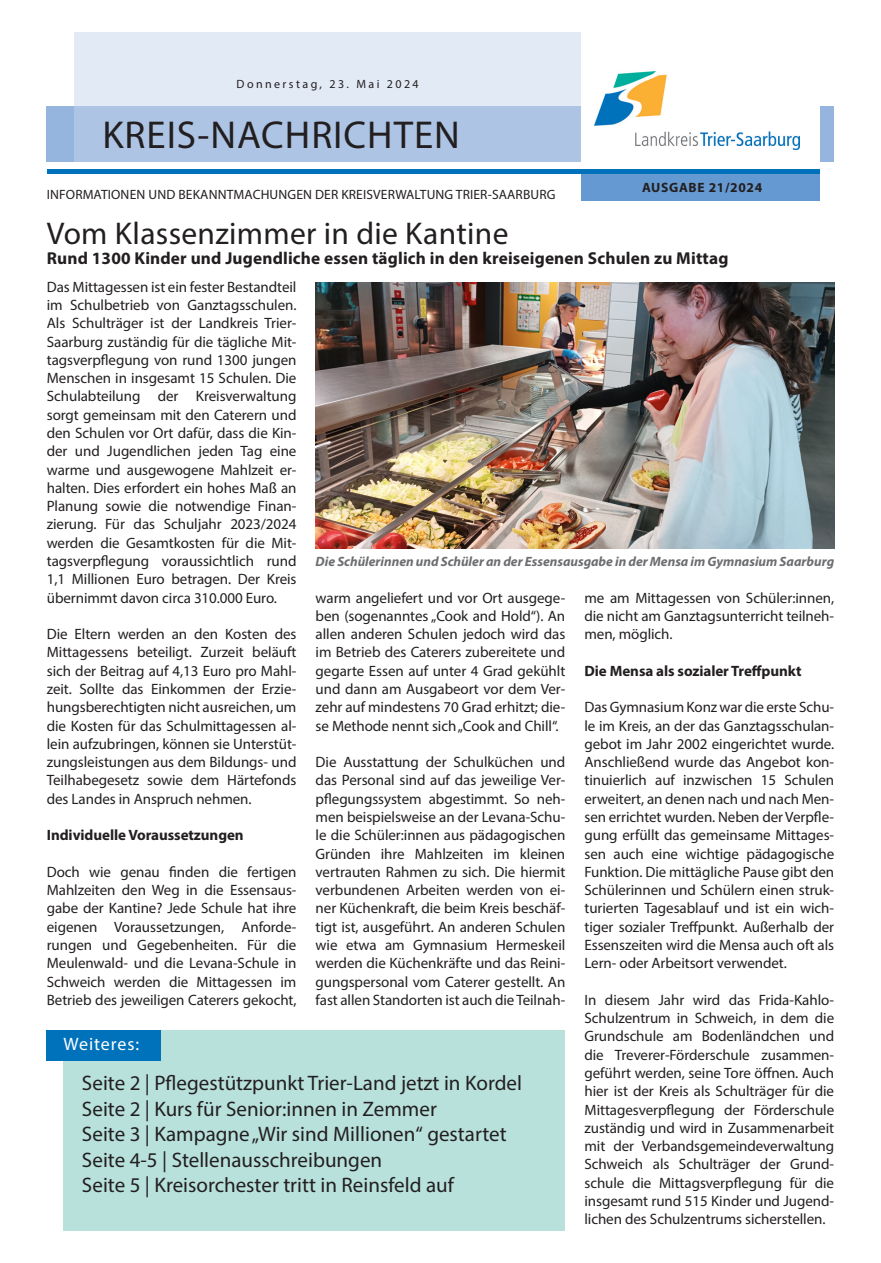
<style>
.page{position:relative;width:881px;height:1263px;background:#fff}
.page>*{position:absolute;margin:0;border:0;box-sizing:border-box;transform-origin:0 0}
.t1{font:39px "Myriad Pro";letter-spacing:.025em;color:#231f20}
.Headline{font:31.5px "Myriad Pro";letter-spacing:.01em;color:#231f20}
.Inhaltsverzeichnis{font:21px "Myriad Pro";color:#231f20}
.t2{font:18px "Myriad Pro";letter-spacing:.05em;color:#fff}
.Subline{font:700 17.25px "Myriad Pro";letter-spacing:.01em;color:#231f20}
.Fließtext{font:15px/18.3px "Myriad Pro";letter-spacing:-.005em;color:#231f20;text-align:justify}
.Fließtext-2{font:700 15px "Myriad Pro";letter-spacing:-.005em;color:#231f20}
.Bilduntertitel{font:italic 700 13.5px "Myriad Pro";color:#6c6d70}
.t3{font:13.5px "Myriad Pro";letter-spacing:.01em;color:#231f20}
.t4{font:700 13.5px "Myriad Pro";letter-spacing:.05em;color:#231f20}
.t5{font:12px "Myriad Pro";letter-spacing:.2em;color:#231f20}
</style>
<div class="page">
<div style="left:47px;top:106px;width:786px;height:56px;background:#95b5de"></div>
<svg style="left:74px;top:32px;width:506px;height:130px;background:#cbd9ee"></svg>
<div style="left:580px;top:0;width:239px;height:193px;background:#fff"></div>
<div style="left:580px;top:172px;width:239px;height:28px;background:#6599d1"></div>
<hr style="left:47px;top:169px;width:772px;height:4px;background:#0072bc">
<img style="left:594px;top:71px;width:205px;height:79px">
<div style="left:63px;top:1030px;width:502px;height:201px;background:#b8e1dc"></div>
<div style="left:46px;top:1030px;width:115px;height:30px;background:#0072bc"></div>
<img style="left:315px;top:283px;width:518px;height:266px">
<p class="t5" style="left:236px;top:77px;width:183px">Donnerstag, 23. Mai 2024</p>
<h1 class="t1" style="left:102px;top:111px;width:359px">KREIS-NACHRICHTEN</h1>
<p class="t3" style="left:47px;top:186px;width:510px">INFORMATIONEN UND BEKANNTMACHUNGEN DER KREISVERWALTUNG TRIER-SAARBURG</p>
<p class="t4" style="left:642px;top:179px;width:121px">AUSGABE 21/2024</p>
<p class="Headline" style="left:47px;top:214px;width:463px">Vom Klassenzimmer in die Kantine</p>
<p class="Subline" style="left:47px;top:247px;width:683px">Rund 1300 Kinder und Jugendliche essen täglich in den kreiseigenen Schulen zu Mittag</p>
<p class="Fließtext" style="left:47px;top:277px;width:251px">Das Mittagessen ist ein fester Bestandteil im Schulbetrieb von Ganztagsschulen.<br>Als Schulträger ist der Landkreis Trier-Saarburg zuständig für die tägliche Mit&shy;tagsverpflegung von rund 1300 jungen Menschen in insgesamt 15 Schulen. Die Schulabteilung der Kreisverwaltung sorgt gemeinsam mit den Caterern und den Schulen vor Ort dafür, dass die Kin&shy;der und Jugendlichen jeden Tag eine warme und ausgewogene Mahlzeit er&shy;halten. Dies erfordert ein hohes Maß an Planung sowie die notwendige Finan&shy;zierung. Für das Schuljahr 2023/2024 werden die Gesamtkosten für die Mit&shy;tagsverpflegung voraussichtlich rund 1,1 Millionen Euro betragen. Der Kreis übernimmt davon circa 310.000 Euro.</p>
<p class="Fließtext" style="left:47px;top:625px;width:251px">Die Eltern werden an den Kosten des Mittagessens beteiligt. Zurzeit beläuft sich der Beitrag auf 4,13 Euro pro Mahl&shy;zeit. Sollte das Einkommen der Erzie&shy;hungsberechtigten nicht ausreichen, um die Kosten für das Schulmittagessen al&shy;lein aufzubringen, können sie Unterstüt&shy;zungsleistungen aus dem Bildungs- und Teilhabegesetz sowie dem Härtefonds des Landes in Anspruch nehmen.</p>
<p class="Fließtext-2" style="left:47px;top:825px;width:198px">Individuelle Voraussetzungen</p>
<p class="Fließtext" style="left:47px;top:862px;width:251px">Doch wie genau finden die fertigen Mahlzeiten den Weg in die Essensaus&shy;gabe der Kantine? Jede Schule hat ihre eigenen Voraussetzungen, Anforde&shy;rungen und Gegebenheiten. Für die Meulenwald- und die Levana-Schule in Schweich werden die Mittagessen im Betrieb des jeweiligen Caterers gekocht,</p>
<p class="Bilduntertitel" style="left:315px;top:553px;width:520px">Die Schülerinnen und Schüler an der Essensausgabe in der Mensa im Gymnasium Saarburg</p>
<p class="Fließtext" style="left:315px;top:588px;width:251px">warm angeliefert und vor Ort ausgege&shy;ben (sogenanntes „Cook and Hold“). An allen anderen Schulen jedoch wird das im Betrieb des Caterers zubereitete und gegarte Essen auf unter 4 Grad gekühlt und dann am Ausgabeort vor dem Ver&shy;zehr auf mindestens 70 Grad erhitzt; die&shy;se Methode nennt sich „Cook and Chill“.</p>
<p class="Fließtext" style="left:315px;top:753px;width:251px">Die Ausstattung der Schulküchen und das Personal sind auf das jeweilige Ver&shy;pflegungssystem abgestimmt. So neh&shy;men beispielsweise an der Levana-Schu&shy;le die Schüler:innen aus pädagogischen Gründen ihre Mahlzeiten im kleinen vertrauten Rahmen zu sich. Die hiermit verbundenen Arbeiten werden von ei&shy;ner Küchenkraft, die beim Kreis beschäf&shy;tigt ist, ausgeführt. An anderen Schulen wie etwa am Gymnasium Hermeskeil werden die Küchenkräfte und das Reini&shy;gungspersonal vom Caterer gestellt. An fast allen Standorten ist auch die Teilnah-</p>
<p class="Fließtext" style="left:584px;top:588px;width:251px">me am Mittagessen von Schüler:innen, die nicht am Ganztagsunterricht teilneh&shy;men, möglich.</p>
<p class="Fließtext-2" style="left:584px;top:661px;width:218px">Die Mensa als sozialer Treffpunkt</p>
<p class="Fließtext" style="left:584px;top:698px;width:251px">Das Gymnasium Konz war die erste Schu&shy;le im Kreis, an der das Ganztagsschulan&shy;gebot im Jahr 2002 eingerichtet wurde.<br>Anschließend wurde das Angebot kon&shy;tinuierlich auf inzwischen 15 Schulen erweitert, an denen nach und nach Men&shy;sen errichtet wurden. Neben der Verpfle&shy;gung erfüllt das gemeinsame Mittages&shy;sen auch eine wichtige pädagogische Funktion. Die mittägliche Pause gibt den Schülerinnen und Schülern einen struk&shy;turierten Tagesablauf und ist ein wich&shy;tiger sozialer Treffpunkt. Außerhalb der Essenszeiten wird die Mensa auch oft als Lern- oder Arbeitsort verwendet.</p>
<p class="Fließtext" style="left:584px;top:990px;width:251px">In diesem Jahr wird das Frida-Kahlo-Schulzentrum in Schweich, in dem die Grundschule am Bodenländchen und die Treverer-Förderschule zusammen&shy;geführt werden, seine Tore öffnen. Auch hier ist der Kreis als Schulträger für die Mittagesverpflegung der Förderschule zuständig und wird in Zusammenarbeit mit der Verbandsgemeindeverwaltung Schweich als Schulträger der Grund&shy;schule die Mittagsverpflegung für die insgesamt rund 515 Kinder und Jugend&shy;lichen des Schulzentrums sicherstellen.</p>
<p class="t2" style="left:63px;top:1033px;width:77px">Weiteres:</p>
<p class="Inhaltsverzeichnis" style="left:82px;top:1070px;width:441px">Seite 2 | Pflegestützpunkt Trier-Land jetzt in Kordel</p>
<p class="Inhaltsverzeichnis" style="left:82px;top:1096px;width:356px">Seite 2 | Kurs für Senior:innen in Zemmer</p>
<p class="Inhaltsverzeichnis" style="left:82px;top:1121px;width:426px">Seite 3 | Kampagne „Wir sind Millionen“ gestartet</p>
<p class="Inhaltsverzeichnis" style="left:82px;top:1147px;width:301px">Seite 4-5 | Stellenausschreibungen</p>
<p class="Inhaltsverzeichnis" style="left:82px;top:1172px;width:373px">Seite 5 | Kreisorchester tritt in Reinsfeld auf</p>
</div>
